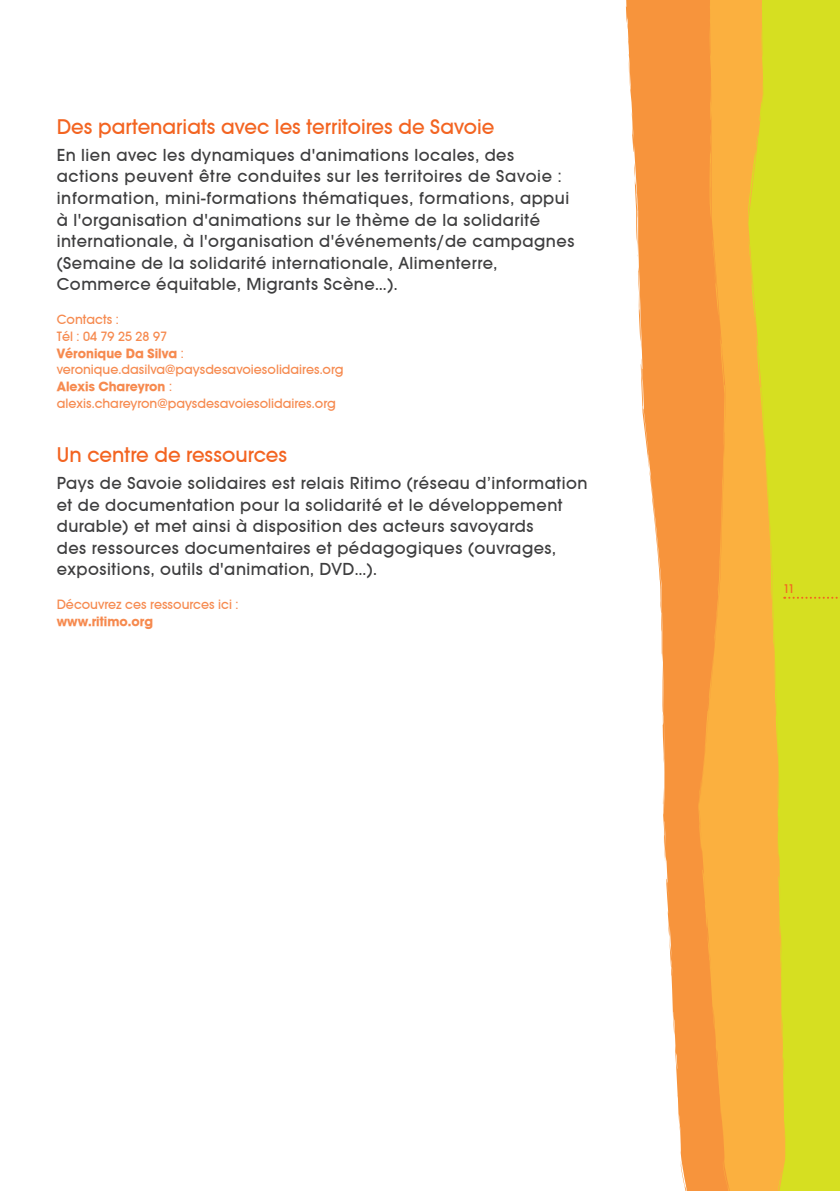
<style>
.page{position:relative;width:840px;height:1191px;background:#fff}
.page>*{position:absolute;margin:0;border:0;box-sizing:border-box;transform-origin:0 0}
.t1{font:22px "Avant Garde Md ITCTT";color:#f36421}
.t2{font:18px/21.6px "Avant Garde Md ITCTT";letter-spacing:.025em;color:#3e3e3f}
.t3{font:14px/16.8px "Avant Garde Md ITCTT";color:#f68a4f}
.t4{font:14px "Avant Garde Md ITCTT Bold";color:#f68a4f}
.t5{font:13px "Avant Garde Md ITCTT";color:#f36421}
.s1{font-family:"Avant Garde Md ITCTT"}
</style>
<div class="page">
<svg style="left:625px;top:0;width:73px;height:1191px;fill:#f7943c"></svg>
<svg style="left:697px;top:814px;width:1px;height:22px"></svg>
<svg style="left:698px;top:0;width:49px;height:1191px;background:#f9a53d"></svg>
<svg style="left:747px;top:0;width:92px;height:1191px;background:#dfd328"></svg>
<svg style="left:783px;top:597px;width:56px;height:2px"></svg>
<p class="t1" style="left:57px;top:113px;width:439px">Des partenariats avec les territoires de Savoie</p>
<p class="t2" style="left:57px;top:144px;width:519px">En lien avec les dynamiques d'animations locales, des actions peuvent être conduites sur les territoires de Savoie : information, mini-formations thématiques, formations, appui à l'organisation d'animations sur le thème de la solidarité internationale, à l'organisation d'événements/de campagnes (Semaine de la solidarité internationale, Alimenterre, Commerce équitable, Migrants Scène…).</p>
<p class="t3" style="left:57px;top:311px;width:112px">Contacts :<br>Tél : 04 79 25 28 97</p>
<p class="t4" style="left:57px;top:344px;width:128px">Véronique Da Silva <span class="s1">:</span></p>
<p class="t3" style="left:57px;top:361px;width:288px">veronique.dasilva@paysdesavoiesolidaires.org</p>
<p class="t4" style="left:57px;top:378px;width:117px">Alexis Chareyron <span class="s1">:</span></p>
<p class="t3" style="left:57px;top:395px;width:280px">alexis.chareyron@paysdesavoiesolidaires.org</p>
<p class="t1" style="left:57px;top:442px;width:232px">Un centre de ressources</p>
<p class="t2" style="left:57px;top:472px;width:532px">Pays de Savoie solidaires est relais Ritimo (réseau d’information et de documentation pour la solidarité et le développement durable) et met ainsi à disposition des acteurs savoyards<br>des ressources documentaires et pédagogiques (ouvrages, expositions, outils d'animation, DVD…).</p>
<p class="t3" style="left:57px;top:596px;width:183px">Découvrez ces ressources ici :</p>
<p class="t4" style="left:57px;top:612px;width:98px">www.ritimo.org</p>
<p class="t5" style="left:782px;top:581px;width:13px">11</p>
</div>
